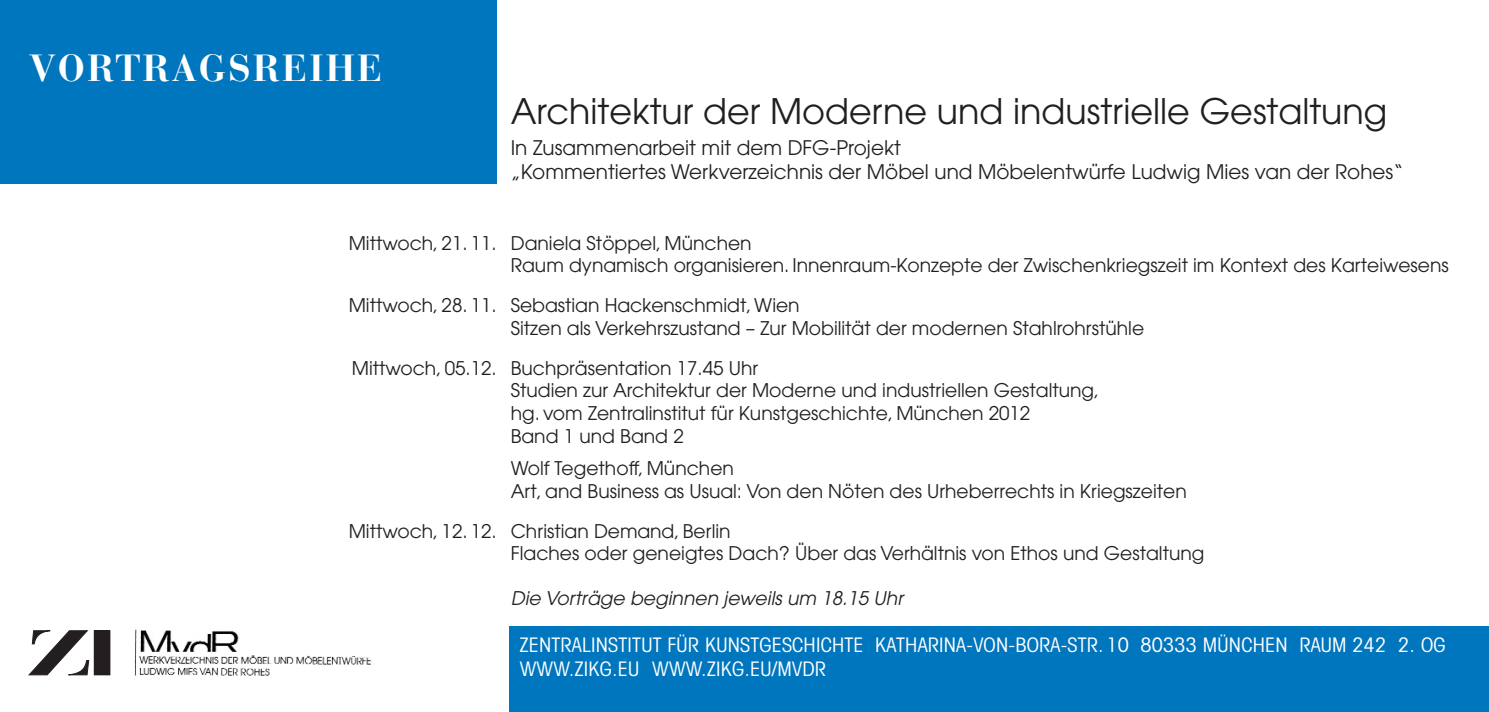
<style>
.page{position:relative;width:1489px;height:712px;background:#fff}
.page>*{position:absolute;margin:0;border:0;box-sizing:border-box;transform-origin:0 0}
.t1{font:700 37.5px "Bauer Bodoni";letter-spacing:.055em;color:#fff}
.t2{font:35px "Avant Garde";color:#231f20}
.t3{font:20px/24px "Avant Garde";color:#231f20}
.t4{font:condensed 20px/24px "Avant Garde";letter-spacing:.01em;color:#fff}
.t5{font:18.75px/22.5px "Avant Garde";color:#231f20}
.t6{font:italic 18.75px "Avant Garde";color:#231f20}
</style>
<div class="page">
<div style="left:509px;top:625px;width:980px;height:86px;background:#0076be"></div>
<div style="left:0;top:0;width:496px;height:183px;background:#0076be"></div>
<svg style="left:29px;top:630px;width:60px;height:44px"></svg>
<div style="left:94px;top:630px;width:16px;height:44px;background:#231f20"></div>
<img style="left:134px;top:629px;width:237px;height:47px">
<h1 class="t1" style="left:29px;top:45px;width:355px">VORTRAGSREIHE</h1>
<h2 class="t2" style="left:511px;top:91px;width:878px">Architektur der Moderne und industrielle Gestaltung</h2>
<p class="t3" style="left:511px;top:136px;width:894px">In Zusammenarbeit mit dem DFG-Projekt<br>„Kommentiertes Werkverzeichnis der Möbel und Möbelentwürfe Ludwig Mies van der Rohes“</p>
<p class="t5" style="left:349px;top:231px;width:149px">Mittwoch, 21. 11.</p>
<p class="t5" style="left:349px;top:294px;width:149px">Mittwoch, 28. 11.</p>
<p class="t5" style="left:352px;top:356px;width:146px">Mittwoch, 05.12.</p>
<p class="t5" style="left:349px;top:519px;width:149px">Mittwoch, 12. 12.</p>
<p class="t5" style="left:511px;top:231px;width:939px">Daniela Stöppel, München<br>Raum dynamisch organisieren. Innenraum-Konzepte der Zwischenkriegszeit im Kontext des Karteiwesens</p>
<p class="t5" style="left:511px;top:294px;width:635px">Sebastian Hackenschmidt, Wien<br>Sitzen als Verkehrszustand – Zur Mobilität der modernen Stahlrohrstühle</p>
<p class="t5" style="left:511px;top:356px;width:590px">Buchpräsentation 17.45 Uhr<br>Studien zur Architektur der Moderne und industriellen Gestaltung, hg. vom Zentralinstitut für Kunstgeschichte, München 2012<br>Band 1 und Band 2</p>
<p class="t5" style="left:511px;top:456px;width:677px">Wolf Tegethoff, München<br>Art, and Business as Usual: Von den Nöten des Urheberrechts in Kriegszeiten</p>
<p class="t5" style="left:511px;top:519px;width:695px">Christian Demand, Berlin<br>Flaches oder geneigtes Dach? Über das Verhältnis von Ethos und Gestaltung</p>
<p class="t6" style="left:511px;top:587px;width:398px">Die Vorträge beginnen jeweils um 18.15 Uhr</p>
<p class="t4" style="left:520px;top:631px;width:927px">ZENTRALINSTITUT FÜR KUNSTGESCHICHTE KATHARINA-VON-BORA-STR.10 80333 MÜNCHEN RAUM 242 2. OG<br>WWW.ZIKG.EU WWW.ZIKG.EU/MVDR</p>
</div>
